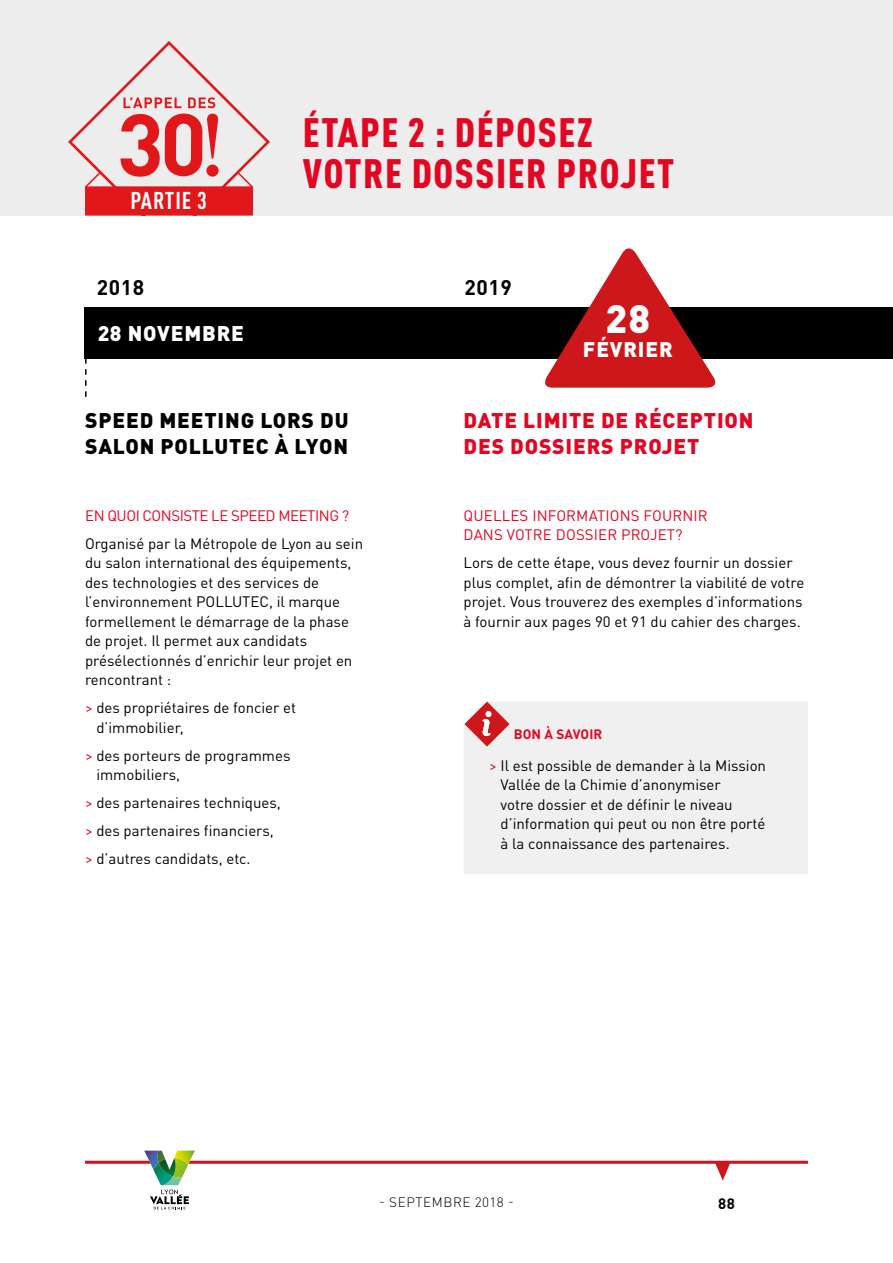
<style>
.page{position:relative;width:893px;height:1263px;background:#fff}
.page>*{position:absolute;margin:0;border:0;box-sizing:border-box;transform-origin:0 0}
.t1{font:900 condensed 40.5px/40.5px "DIN Pro";letter-spacing:.04em;color:#e40521}
.t2{font:900 39px "DIN Pro";color:#fff}
.t3{font:700 condensed 24px "DIN Pro";letter-spacing:.04em;color:#fff}
.t4{font:900 21px/25.5px "DIN Pro";letter-spacing:.04em;color:#e40521}
.t5{font:900 21px/25.5px "DIN Pro";letter-spacing:.04em;color:#000}
.t6{font:900 21px "DIN Pro";letter-spacing:.04em;color:#fff}
.t7{font:700 21px "DIN Pro";letter-spacing:.03em;color:#000}
.t8{font:15px/19.5px "DIN Pro";color:#000}
.t9{font:15px/19.5px "DIN Pro";letter-spacing:.01em;color:#e40521}
.t10{font:15px "DIN Pro";letter-spacing:-.03em;color:#e40521}
.t11{font:700 15px "DIN Pro";color:#000}
.t12{font:300 13.5px "DIN Pro";letter-spacing:.04em;color:#000}
.t13{font:700 13.5px "DIN Pro";letter-spacing:.01em;color:#e40521}
.s1{color:#e40521}
</style>
<div class="page">
<div style="left:0;top:0;width:893px;height:216px;background:#ededed"></div>
<hr style="left:85px;top:1161px;width:723px;height:3px;background:#d31120">
<svg style="left:134px;top:1150px;width:69px;height:59px"></svg>
<svg style="left:715px;top:1163px;width:15px;height:17px"></svg>
<svg style="left:68px;top:41px;width:202px;height:175px"></svg>
<div style="left:85px;top:307px;width:808px;height:51px;background:#000"></div>
<svg style="left:85px;top:358px;width:2px;height:39px"></svg>
<svg style="left:540px;top:248px;width:180px;height:140px"></svg>
<div style="left:464px;top:702px;width:344px;height:172px;background:#f0f0f0"></div>
<svg style="left:464px;top:701px;width:46px;height:46px"></svg>
<h3 class="t3" style="left:130px;top:186px;width:78px">PARTIE 3</h3>
<h1 class="t1" style="left:303px;top:112px;width:373px">ÉTAPE 2 : DÉPOSEZ<br>VOTRE DOSSIER PROJET</h1>
<h3 class="t7" style="left:97px;top:274px;width:49px">2018</h3>
<h3 class="t7" style="left:464px;top:274px;width:49px">2019</h3>
<h3 class="t6" style="left:98px;top:319px;width:148px">28 NOVEMBRE</h3>
<h2 class="t2" style="left:606px;top:292px;width:46px">28</h2>
<h3 class="t6" style="left:583px;top:335px;width:91px">FÉVRIER</h3>
<h3 class="t5" style="left:85px;top:407px;width:265px">SPEED MEETING LORS DU<br>SALON POLLUTEC À LYON</h3>
<p class="t10" style="left:85px;top:503px;width:266px">EN QUOI CONSISTE LE SPEED MEETING ?</p>
<p class="t8" style="left:85px;top:532px;width:280px">Organisé par la Métropole de Lyon au sein du salon international des équipements, des technologies et des services de l’environnement POLLUTEC, il marque formellement le démarrage de la phase de projet. Il permet aux candidats présélectionnés d’enrichir leur projet en rencontrant :</p>
<p class="t8" style="left:96px;top:697px;width:201px;text-indent:-11px"><span class="s1">&gt;</span> des propriétaires de foncier et d’immobilier,</p>
<p class="t8" style="left:96px;top:744px;width:196px;text-indent:-11px"><span class="s1">&gt;</span> des porteurs de programmes immobiliers,</p>
<p class="t8" style="left:85px;top:787px;width:197px;line-height:28px"><span class="s1">&gt;</span> des partenaires techniques, <span class="s1">&gt;</span> des partenaires financiers, <span class="s1">&gt;</span> d’autres candidats, etc.</p>
<h3 class="t4" style="left:464px;top:407px;width:291px">DATE LIMITE DE RÉCEPTION<br>DES DOSSIERS PROJET</h3>
<p class="t9" style="left:464px;top:504px;width:246px">QUELLES INFORMATIONS FOURNIR<br>DANS VOTRE DOSSIER PROJET?</p>
<p class="t8" style="left:463px;top:552px;width:342px">Lors de cette étape, vous devez fournir un dossier plus complet, afin de démontrer la viabilité de votre projet. Vous trouverez des exemples d’informations à fournir aux pages 90 et 91 du cahier des charges.</p>
<p class="t13" style="left:514px;top:724px;width:90px">BON À SAVOIR</p>
<p class="t8" style="left:501px;top:754px;width:267px;text-indent:-12px"><span class="s1">&gt;</span> Il est possible de demander à la Mission Vallée de la Chimie d’anonymiser<br>votre dossier et de définir le niveau d’information qui peut ou non être porté à la connaissance des partenaires.</p>
<p class="t12" style="left:379px;top:1193px;width:136px">- SEPTEMBRE 2018 -</p>
<p class="t11" style="left:718px;top:1193px;width:18px">88</p>
</div>
